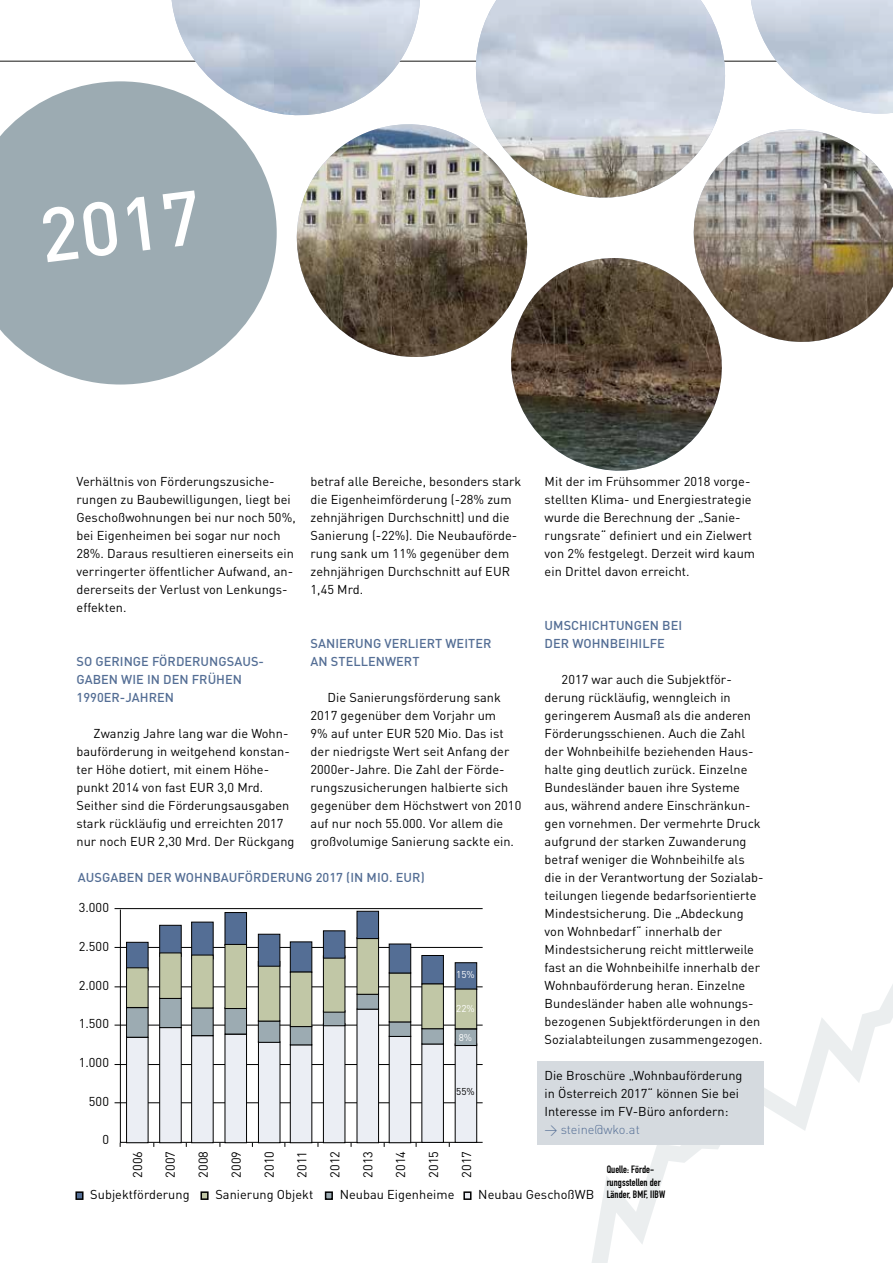
<style>
.page{position:relative;width:893px;height:1263px;background:#fff}
.page>*{position:absolute;margin:0;border:0;box-sizing:border-box;transform-origin:0 0}
.t1{font:500 75px "DIN";color:#fff}
.t2{font:12.75px/18px "DIN";letter-spacing:.005em;color:#000}
.t3{font:500 12.75px/18px "DIN";letter-spacing:.005em;color:#546e95}
.t4{font:300 12.75px "DIN";color:#546e95}
.t5{font:10.5px/12.6px "DIN Engschrift";letter-spacing:.005em;color:#000}
.t6{font:9.9px "DIN";color:#fff}
.t7{font:9.9px "DIN";color:#000}
.s1{font-family:"DIN Engschrift";font-size:10.5px}
</style>
<div class="page">
<hr style="left:0;top:61px;width:842px;height:1px;background:#3c3c3b">
<svg style="left:592px;top:984px;width:301px;height:279px"></svg>
<img style="left:172px;top:0;width:721px;height:471px">
<svg style="left:0;top:81px;width:277px;height:303px;fill:#9cabb2"></svg>
<div style="left:75px;top:1191px;width:9px;height:9px;background:#546e95;border:2px solid #000"></div>
<div style="left:200px;top:1191px;width:9px;height:9px;background:#c1c7a6;border:2px solid #000"></div>
<svg style="left:325px;top:1191px;width:8px;height:9px"></svg>
<svg style="left:463px;top:1191px;width:8px;height:9px"></svg>
<hr style="left:115px;top:1102px;width:368px;height:1px;background:#000">
<hr style="left:115px;top:1064px;width:368px;height:1px;background:#000">
<hr style="left:115px;top:1025px;width:368px;height:1px;background:#000">
<hr style="left:115px;top:986px;width:368px;height:1px;background:#000">
<hr style="left:115px;top:947px;width:368px;height:1px;background:#000">
<hr style="left:115px;top:908px;width:368px;height:1px;background:#000">
<svg style="left:120px;top:909px;width:363px;height:234px"></svg>
<div style="left:126px;top:1037px;width:22px;height:106px;background:#ebeef4;border:1px solid #000"></div>
<div style="left:159px;top:1027px;width:23px;height:116px;background:#ebeef4;border:1px solid #000"></div>
<div style="left:159px;top:998px;width:23px;height:30px;background:#9cabb2;border:1px solid #000"></div>
<div style="left:191px;top:1035px;width:23px;height:108px;background:#ebeef4;border:1px solid #000"></div>
<div style="left:225px;top:1034px;width:22px;height:109px;background:#ebeef4;border:1px solid #000"></div>
<div style="left:258px;top:1041px;width:22px;height:102px;background:#ebeef4;border:1px solid #000"></div>
<div style="left:290px;top:1044px;width:22px;height:99px;background:#ebeef4;border:1px solid #000"></div>
<div style="left:323px;top:1023px;width:22px;height:120px;background:#ebeef4;border:1px solid #000"></div>
<div style="left:357px;top:1009px;width:22px;height:134px;background:#ebeef4;border:1px solid #000"></div>
<div style="left:389px;top:1036px;width:22px;height:107px;background:#ebeef4;border:1px solid #000"></div>
<div style="left:389px;top:1021px;width:22px;height:16px;background:#9cabb2;border:1px solid #000"></div>
<div style="left:389px;top:972px;width:22px;height:50px;background:#c1c7a6;border:1px solid #000"></div>
<div style="left:389px;top:944px;width:22px;height:29px;background:#546e95;border:1px solid #000"></div>
<div style="left:357px;top:994px;width:22px;height:15px;background:#9cabb2"></div>
<div style="left:357px;top:937px;width:22px;height:58px;background:#c1c7a6;border:1px solid #000"></div>
<div style="left:357px;top:911px;width:22px;height:28px;background:#546e95;border:1px solid #000"></div>
<div style="left:323px;top:1010px;width:22px;height:16px;background:#9cabb2;border:1px solid #000"></div>
<div style="left:323px;top:955px;width:22px;height:57px;background:#c1c7a6;border:1px solid #000"></div>
<div style="left:323px;top:930px;width:22px;height:28px;background:#546e95;border:1px solid #000"></div>
<div style="left:290px;top:1026px;width:22px;height:19px;background:#9cabb2;border:1px solid #000"></div>
<div style="left:290px;top:972px;width:22px;height:55px;background:#c1c7a6;border:1px solid #000"></div>
<div style="left:258px;top:1020px;width:22px;height:23px;background:#9cabb2;border:1px solid #000"></div>
<div style="left:258px;top:961px;width:22px;height:60px;background:#c1c7a6;border:1px solid #000"></div>
<div style="left:258px;top:934px;width:22px;height:32px;background:#546e95;border:1px solid #000"></div>
<div style="left:225px;top:1007px;width:22px;height:27px;background:#9cabb2;border:1px solid #000"></div>
<div style="left:225px;top:944px;width:22px;height:65px;background:#c1c7a6;border:1px solid #000"></div>
<div style="left:191px;top:1007px;width:23px;height:29px;background:#9cabb2;border:1px solid #000"></div>
<div style="left:191px;top:955px;width:23px;height:53px;background:#c1c7a6;border:1px solid #000"></div>
<div style="left:159px;top:952px;width:23px;height:47px;background:#c1c7a6;border:1px solid #000"></div>
<div style="left:126px;top:1007px;width:22px;height:30px;background:#9cabb2;border:1px solid #000"></div>
<div style="left:126px;top:967px;width:22px;height:41px;background:#c1c7a6;border:1px solid #000"></div>
<div style="left:421px;top:955px;width:23px;height:29px;background:#546e95;border:1px solid #000"></div>
<div style="left:455px;top:962px;width:22px;height:28px;background:#546e95;border:1px solid #000"></div>
<div style="left:421px;top:1043px;width:23px;height:100px;background:#ebeef4;border:1px solid #000"></div>
<div style="left:455px;top:1043px;width:22px;height:100px;background:#ebeef4;border:1px solid #000"></div>
<svg style="left:421px;top:1028px;width:23px;height:16px"></svg>
<div style="left:455px;top:1029px;width:22px;height:17px;background:#9cabb2;border:1px solid #000"></div>
<div style="left:421px;top:983px;width:23px;height:46px;background:#c1c7a6;border:1px solid #000"></div>
<div style="left:455px;top:989px;width:22px;height:40px;background:#c1c7a6;border:1px solid #000"></div>
<div style="left:537px;top:1061px;width:227px;height:84px;background:#d5dadf"></div>
<h1 class="t1" style="left:34px;top:188px;width:164px;rotate:-7deg">2017</h1>
<p class="t2" style="left:77px;top:472px;width:221px">Verhältnis von Förderungszusiche&shy;rungen zu Baubewilligungen, liegt bei Geschoßwohnungen bei nur noch 50%, bei Eigenheimen bei sogar nur noch 28%. Daraus resultieren einerseits ein verringerter öffentlicher Aufwand, an&shy;dererseits der Verlust von Lenkungs&shy;effekten.</p>
<p class="t3" style="left:77px;top:652px;width:187px">SO GERINGE FÖRDERUNGSAUS-<br>GABEN WIE IN DEN FRÜHEN<br>1990ER-JAHREN</p>
<p class="t2" style="left:77px;top:724px;width:219px;text-indent:17px">Zwanzig Jahre lang war die Wohn&shy;bauförderung in weitgehend konstan&shy;ter Höhe dotiert, mit einem Höhe&shy;punkt 2014 von fast EUR 3,0 Mrd.<br>Seither sind die Förderungsausgaben stark rückläufig und erreichten 2017 nur noch EUR 2,30 Mrd. Der Rückgang</p>
<p class="t2" style="left:311px;top:472px;width:212px">betraf alle Bereiche, besonders stark die Eigenheimförderung (-28% zum zehnjährigen Durchschnitt) und die<br>Sanierung (-22%). Die Neubauförde&shy;rung sank um 11% gegenüber dem zehnjährigen Durchschnitt auf EUR<br>1,45 Mrd.</p>
<p class="t3" style="left:311px;top:634px;width:182px">SANIERUNG VERLIERT WEITER<br>AN STELLENWERT</p>
<p class="t2" style="left:311px;top:688px;width:212px;text-indent:17px">Die Sanierungsförderung sank 2017 gegenüber dem Vorjahr um<br>9% auf unter EUR 520 Mio. Das ist der niedrigste Wert seit Anfang der 2000er-Jahre. Die Zahl der Förde&shy;rungszusicherungen halbierte sich gegenüber dem Höchstwert von 2010 auf nur noch 55.000. Vor allem die großvolumige Sanierung sackte ein.</p>
<p class="t3" style="left:78px;top:868px;width:348px">AUSGABEN DER WOHNBAUFÖRDERUNG 2017 (IN MIO. EUR)</p>
<p class="t2" style="left:79px;top:898px;width:32px">3.000</p>
<p class="t2" style="left:79px;top:937px;width:32px">2.500</p>
<p class="t2" style="left:79px;top:976px;width:32px">2.000</p>
<p class="t2" style="left:79px;top:1014px;width:32px">1.500</p>
<p class="t2" style="left:79px;top:1053px;width:32px">1.000</p>
<p class="t2" style="left:89px;top:1092px;width:22px">500</p>
<p class="t2" style="left:102px;top:1130px;width:8px">0</p>
<p class="t6" style="left:456px;top:969px;width:20px">15%</p>
<p class="t6" style="left:456px;top:1002px;width:20px">22%</p>
<p class="t6" style="left:459px;top:1031px;width:15px">8%</p>
<p class="t7" style="left:456px;top:1086px;width:20px">55%</p>
<p class="t2" style="left:128px;top:1178px;width:28px;rotate:-90deg">2006</p>
<p class="t2" style="left:161px;top:1178px;width:28px;rotate:-90deg">2007</p>
<p class="t2" style="left:194px;top:1178px;width:28px;rotate:-90deg">2008</p>
<p class="t2" style="left:227px;top:1178px;width:28px;rotate:-90deg">2009</p>
<p class="t2" style="left:260px;top:1178px;width:28px;rotate:-90deg">2010</p>
<p class="t2" style="left:293px;top:1178px;width:28px;rotate:-90deg">2011</p>
<p class="t2" style="left:326px;top:1178px;width:28px;rotate:-90deg">2012</p>
<p class="t2" style="left:359px;top:1178px;width:28px;rotate:-90deg">2013</p>
<p class="t2" style="left:391px;top:1178px;width:28px;rotate:-90deg">2014</p>
<p class="t2" style="left:424px;top:1178px;width:28px;rotate:-90deg">2015</p>
<p class="t2" style="left:457px;top:1178px;width:28px;rotate:-90deg">2017</p>
<p class="t2" style="left:545px;top:472px;width:212px">Mit der im Frühsommer 2018 vorge&shy;stellten Klima- und Energiestrategie wurde die Berechnung der „Sanie&shy;rungsrate“ definiert und ein Zielwert von 2% festgelegt. Derzeit wird kaum ein Drittel davon erreicht.</p>
<p class="t3" style="left:545px;top:616px;width:139px">UMSCHICHTUNGEN BEI<br>DER WOHNBEIHILFE</p>
<p class="t2" style="left:545px;top:670px;width:221px;text-indent:17px">2017 war auch die Subjektför&shy;derung rückläufig, wenngleich in geringerem Ausmaß als die anderen Förderungsschienen. Auch die Zahl der Wohnbeihilfe beziehenden Haus&shy;halte ging deutlich zurück. Einzelne Bundesländer bauen ihre Systeme aus, während andere Einschränkun&shy;gen vornehmen. Der vermehrte Druck aufgrund der starken Zuwanderung betraf weniger die Wohnbeihilfe als die in der Verantwortung der Sozialab&shy;teilungen liegende bedarfsorientierte Mindestsicherung. Die „Abdeckung von Wohnbedarf“ innerhalb der Mindestsicherung reicht mittlerweile fast an die Wohnbeihilfe innerhalb der Wohnbauförderung heran. Einzelne Bundesländer haben alle wohnungs&shy;bezogenen Subjektförderungen in den Sozialabteilungen zusammengezogen.</p>
<p class="t2" style="left:544px;top:1066px;width:200px">Die Broschüre „Wohnbauförderung in Österreich 2017“ können Sie bei<br>Interesse im FV-Büro anfordern:</p>
<p class="t4" style="left:544px;top:1122px;width:97px">&gt; steine@wko.at</p>
<p class="t5" style="left:607px;top:1163px;width:56px">Quelle: Förde&shy;rungsstellen der</p>
<p class="t2" style="left:90px;top:1185px;width:101px">Subjektförderung</p>
<p class="t2" style="left:215px;top:1185px;width:100px">Sanierung Objekt</p>
<p class="t2" style="left:340px;top:1185px;width:116px">Neubau Eigenheime</p>
<p class="t2" style="left:478px;top:1185px;width:188px">Neubau GeschoßWB <span class="s1">Länder, BMF, IIBW</span></p>
</div>
